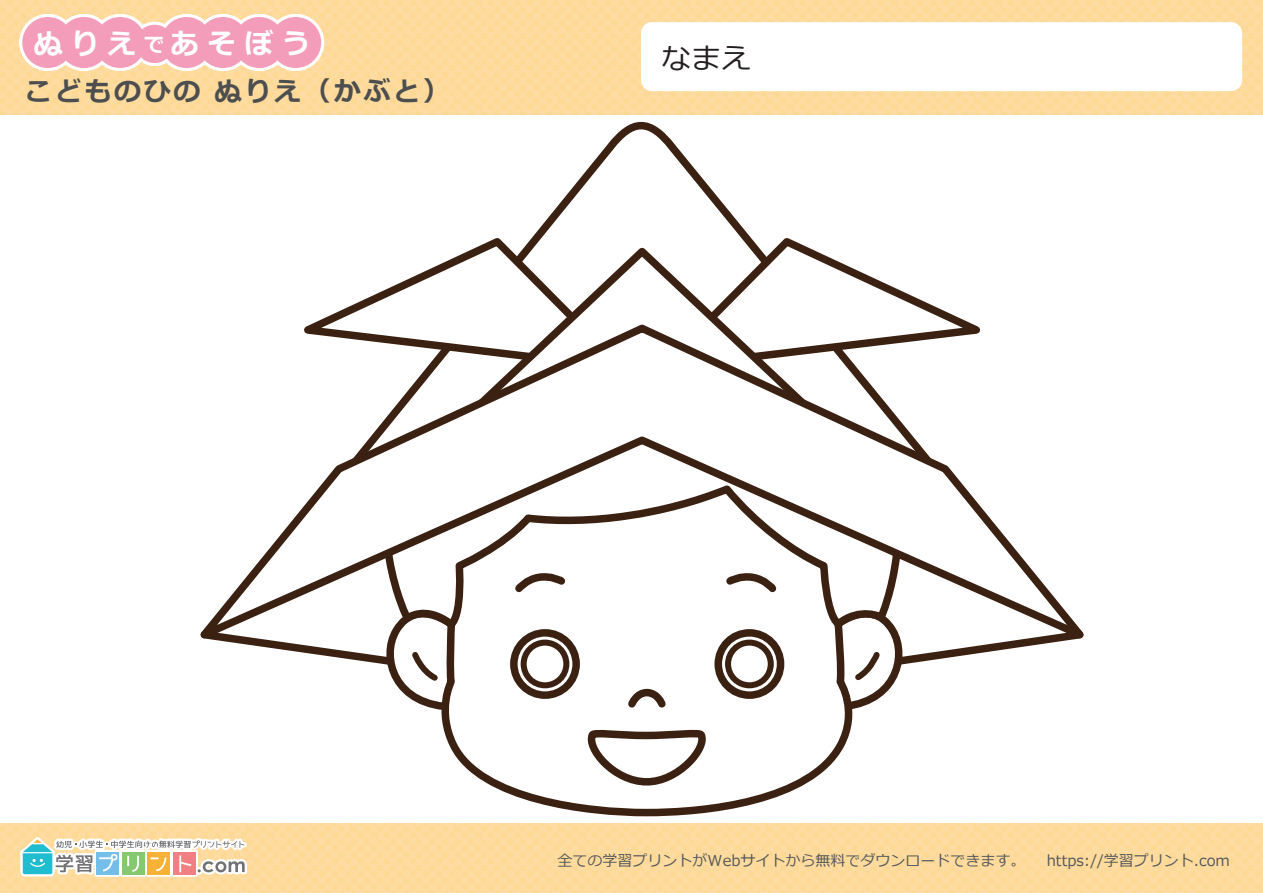
<style>
.page{position:relative;width:1263px;height:893px;background:#fff}
.page>*{position:absolute;margin:0;border:0;box-sizing:border-box;transform-origin:0 0}
.t1{font:30px "Meiryo";color:#231f20}
.t2{font:700 28.65px "Meiryo";letter-spacing:.3em;color:#fff}
.t3{font:700 27px "Meiryo";letter-spacing:.1em;color:#4d4e4f}
.t4{font:15px "Meiryo";color:#56595b}
.s1{font-size:20.7px}
</style>
<div class="page">
<div style="left:0;top:0;width:1263px;height:114px;background:#fedca1"></div>
<div style="left:641px;top:22px;width:601px;height:69px;background:#fff;border-radius:11px"></div>
<div style="left:132px;top:22px;width:45px;height:44px;border:6px solid #fff;border-radius:50%"></div>
<div style="left:267px;top:14px;width:57px;height:57px;border:6px solid #fff;border-radius:50%"></div>
<div style="left:158px;top:14px;width:57px;height:57px;border:6px solid #fff;border-radius:50%"></div>
<div style="left:194px;top:14px;width:57px;height:57px;border:6px solid #fff;border-radius:50%"></div>
<div style="left:231px;top:14px;width:57px;height:57px;border:6px solid #fff;border-radius:50%"></div>
<div style="left:92px;top:14px;width:57px;height:57px;border:6px solid #fff;border-radius:50%"></div>
<div style="left:19px;top:14px;width:57px;height:57px;border:6px solid #fff;border-radius:50%"></div>
<div style="left:55px;top:14px;width:57px;height:57px;border:6px solid #fff;border-radius:50%"></div>
<div style="left:135px;top:25px;width:39px;height:38px;background:#f49dba;border-radius:50%"></div>
<div style="left:270px;top:17px;width:51px;height:51px;background:#f49dba;border-radius:50%"></div>
<div style="left:161px;top:17px;width:51px;height:51px;background:#f49dba;border-radius:50%"></div>
<div style="left:197px;top:17px;width:51px;height:51px;background:#f49dba;border-radius:50%"></div>
<div style="left:234px;top:17px;width:51px;height:51px;background:#f49dba;border-radius:50%"></div>
<div style="left:95px;top:17px;width:51px;height:51px;background:#f49dba;border-radius:50%"></div>
<div style="left:22px;top:17px;width:51px;height:51px;background:#f49dba;border-radius:50%"></div>
<div style="left:58px;top:17px;width:51px;height:51px;background:#f49dba;border-radius:50%"></div>
<div style="left:0;top:824px;width:1263px;height:69px;background:#fedca1"></div>
<svg style="left:11px;top:823px;width:239px;height:56px"></svg>
<svg style="left:370px;top:654px;width:66px;height:55px"></svg>
<svg style="left:869px;top:654px;width:49px;height:50px"></svg>
<svg style="left:436px;top:654px;width:433px;height:239px"></svg>
<svg style="left:576px;top:725px;width:135px;height:64px"></svg>
<svg style="left:624px;top:685px;width:45px;height:26px"></svg>
<svg style="left:514px;top:633px;width:62px;height:62px"></svg>
<div style="left:510px;top:629px;width:70px;height:70px;border:8px solid #3a2111;border-radius:50%"></div>
<div style="left:524px;top:643px;width:42px;height:42px;background:#fff;border-radius:50%"></div>
<div style="left:521px;top:640px;width:48px;height:48px;border:6px solid #3a2111;border-radius:50%"></div>
<svg style="left:718px;top:633px;width:62px;height:62px"></svg>
<div style="left:714px;top:629px;width:70px;height:70px;border:8px solid #3a2111;border-radius:50%"></div>
<div style="left:728px;top:643px;width:43px;height:42px;background:#fff;border-radius:50%"></div>
<div style="left:725px;top:640px;width:49px;height:48px;border:6px solid #3a2111;border-radius:50%"></div>
<svg style="left:536px;top:121px;width:211px;height:112px"></svg>
<svg style="left:320px;top:233px;width:226px;height:87px"></svg>
<svg style="left:737px;top:233px;width:227px;height:87px"></svg>
<svg style="left:407px;top:241px;width:470px;height:79px"></svg>
<svg style="left:200px;top:320px;width:884px;height:334px"></svg>
<h2 class="t2" style="left:34px;top:23px;width:278px">ぬりえ<span class="s1">で</span>あそぼう</h2>
<h3 class="t3" style="left:25px;top:72px;width:426px">こどものひの ぬりえ（かぶと）</h3>
<h1 class="t1" style="left:661px;top:38px;width:91px">なまえ</h1>
<p class="t4" style="left:558px;top:850px;width:469px">全ての学習プリントがWebサイトから無料でダウンロードできます。</p>
<p class="t4" style="left:1047px;top:850px;width:185px">https://学習プリント.com</p>
</div>
